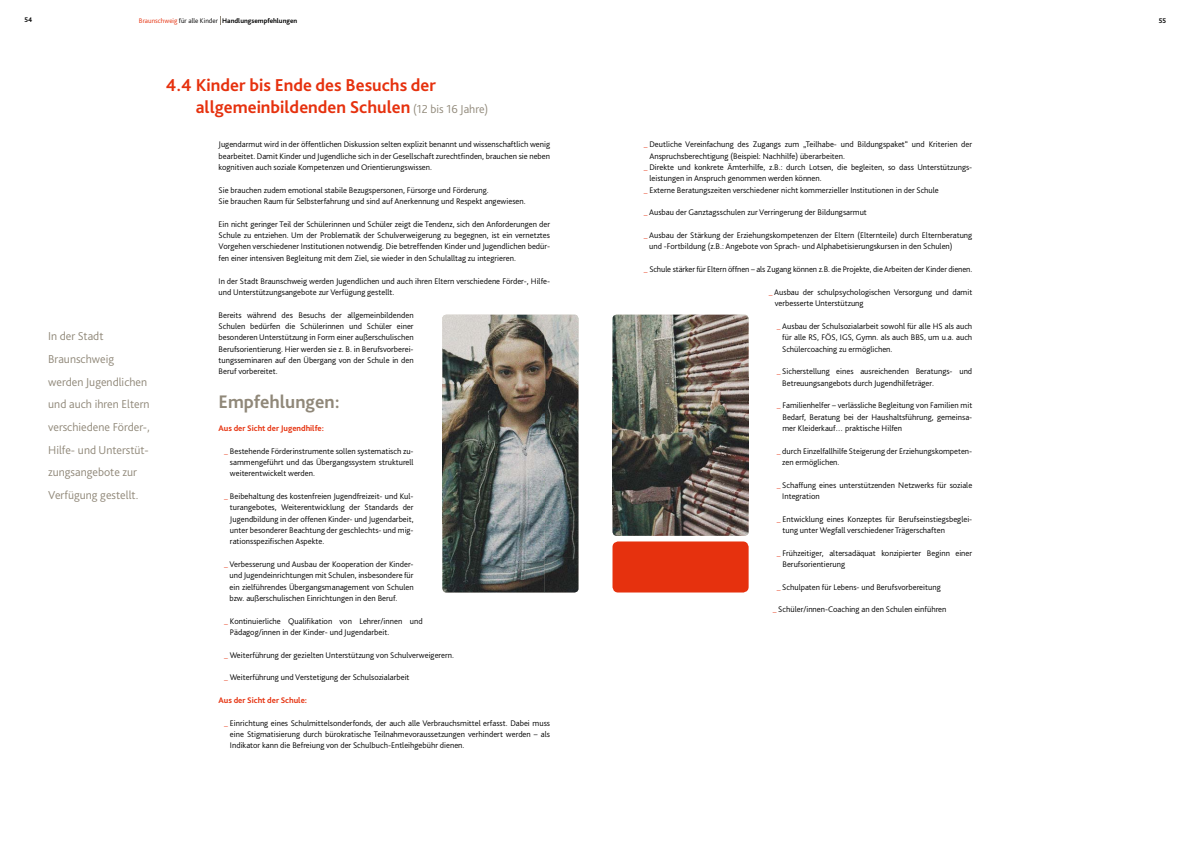
<style>
.page{position:relative;width:1191px;height:842px;background:#fff}
.page>*{position:absolute;margin:0;border:0;box-sizing:border-box;transform-origin:0 0}
.t1{font:700 19px "Bliss Pro";color:#908879}
.t2{font:700 18px/22.7px "Bliss Pro";color:#e6310e}
.t3{font:300 12px/22.7px "Bliss Pro";color:#908879}
.t4{font:300 8.5px/11.3px "Bliss Pro";color:#000}
.t5{font:700 8.5px "Bliss Pro";color:#e6310e}
.t6{font:700 7px "Bliss Pro";color:#000}
.s1{font-weight:300;color:#e6310e}
.s2{font-weight:300}
.s3{font-weight:300;font-size:12px;color:#908879}
.s4{color:#e6310e}
</style>
<div class="page">
<img style="left:612px;top:315px;width:136px;height:221px">
<img style="left:442px;top:315px;width:136px;height:277px">
<div style="left:612px;top:541px;width:136px;height:51px;background:#e6310e;border-radius:6px"></div>
<p class="t6" style="left:25px;top:16px;width:9px">54</p>
<p class="t6" style="left:139px;top:16px;width:160px"><span class="s1">Braunschweig</span> <span class="s2">für alle Kinder</span> Handlungsempfehlungen</p>
<p class="t6" style="left:1158px;top:16px;width:9px">55</p>
<h3 class="t3" style="left:48px;top:325px;width:103px">In der Stadt<br>Braunschweig werden Jugendlichen und auch ihren Eltern verschiedene Förder-,<br>Hilfe- und Unterstüt&shy;zungsangebote zur<br>Verfügung gestellt.</h3>
<h2 class="t2" style="left:196px;top:73px;width:294px;text-indent:-30px">4.4 Kinder bis Ende des Besuchs der allgemeinbildenden Schulen <span class="s3">(12 bis 16 Jahre)</span></h2>
<p class="t4" style="left:219px;top:139px;width:333px;text-align:justify">Jugendarmut wird in der öffentlichen Diskussion selten explizit benannt und wissenschaftlich wenig bearbeitet. Damit Kinder und Jugendliche sich in der Gesellschaft zurechtfinden, brauchen sie neben kognitiven auch soziale Kompetenzen und Orientierungswissen.</p>
<p class="t4" style="left:219px;top:184px;width:308px">Sie brauchen zudem emotional stabile Bezugspersonen, Fürsorge und Förderung.<br>Sie brauchen Raum für Selbsterfahrung und sind auf Anerkennung und Respekt angewiesen.</p>
<p class="t4" style="left:219px;top:218px;width:333px;text-align:justify">Ein nicht geringer Teil der Schülerinnen und Schüler zeigt die Tendenz, sich den Anforderungen der Schule zu entziehen. Um der Problematik der Schulverweigerung zu begegnen, ist ein vernetztes Vorgehen verschiedener Institutionen notwendig. Die betreffenden Kinder und Jugendlichen bedür&shy;fen einer intensiven Begleitung mit dem Ziel, sie wieder in den Schulalltag zu integrieren.</p>
<p class="t4" style="left:219px;top:275px;width:333px">In der Stadt Braunschweig werden Jugendlichen und auch ihren Eltern verschiedene Förder-, Hilfe&shy;und Unterstützungsangebote zur Verfügung gestellt.</p>
<p class="t4" style="left:219px;top:309px;width:197px;text-align:justify">Bereits während des Besuchs der allgemeinbildenden Schulen bedürfen die Schülerinnen und Schüler einer besonderen Unterstützung in Form einer außerschulischen Berufsorientierung. Hier werden sie z. B. in Berufsvorberei&shy;tungsseminaren auf den Übergang von der Schule in den Beruf vorbereitet.</p>
<h1 class="t1" style="left:219px;top:390px;width:123px">Empfehlungen:</h1>
<p class="t5" style="left:219px;top:423px;width:107px">Aus der Sicht der Jugendhilfe:</p>
<p class="t4" style="left:230px;top:445px;width:185px;text-align:justify;text-indent:-6px"><span class="s4">_</span> Bestehende Förderinstrumente sollen systematisch zu - sam mengeführt und das Übergangssystem strukturell weiterentwickelt werden.</p>
<p class="t4" style="left:230px;top:490px;width:185px;text-align:justify;text-indent:-6px"><span class="s4">_</span> Beibehaltung des kostenfreien Jugendfreizeit- und Kul&shy;turangebotes, Weiterentwicklung der Standards der Jugendbildung in der offenen Kinder- und Jugendarbeit, unter besonderer Beachtung der geschlechts- und mig&shy;rationsspezifischen Aspekte.</p>
<p class="t4" style="left:229px;top:558px;width:186px;text-align:justify;text-indent:-5px"><span class="s4">_</span> Verbesserung und Ausbau der Kooperation der Kinder&shy;und Jugendeinrichtungen mit Schulen, insbesondere für ein zielführendes Übergangsmanagement von Schulen bzw. außerschulischen Einrichtungen in den Beruf.</p>
<p class="t4" style="left:230px;top:615px;width:194px;text-indent:-6px"><span class="s4">_</span> Kontinuierliche Qualifikation von Lehrer/innen und<br>Pädagog/innen in der Kinder- und Jugendarbeit.</p>
<p class="t4" style="left:224px;top:649px;width:231px"><span class="s4">_</span> Weiterführung der gezielten Unterstützung von Schulverweigerern.</p>
<p class="t4" style="left:224px;top:672px;width:187px"><span class="s4">_</span> Weiterführung und Verstetigung der Schulsozialarbeit</p>
<p class="t5" style="left:219px;top:695px;width:90px">Aus der Sicht der Schule:</p>
<p class="t4" style="left:230px;top:717px;width:322px;text-align:justify;text-indent:-6px"><span class="s4">_</span> Einrichtung eines Schulmittelsonderfonds, der auch alle Verbrauchsmittel erfasst. Dabei muss eine Stigmatisierung durch bürokratische Teilnahmevoraussetzungen verhindert werden – als Indikator kann die Befreiung von der Schulbuch-Entleihgebühr dienen.</p>
<p class="t4" style="left:643px;top:139px;width:330px"><span class="s4">_</span> Deutliche Vereinfachung des Zugangs zum „Teilhabe- und Bildungspaket“ und Kriterien der</p>
<p class="t4" style="left:649px;top:150px;width:197px">Anspruchsberechtigung (Beispiel: Nachhilfe) überarbeiten.</p>
<p class="t4" style="left:643px;top:162px;width:330px"><span class="s4">_</span> Direkte und konkrete Ämterhilfe, z.B.: durch Lotsen, die begleiten, so dass Unterstützungs-</p>
<p class="t4" style="left:649px;top:173px;width:174px">leistungen in Anspruch genommen werden können.</p>
<p class="t4" style="left:643px;top:184px;width:297px"><span class="s4">_</span> Externe Beratungszeiten verschiedener nicht kommerzieller Institutionen in der Schule</p>
<p class="t4" style="left:643px;top:207px;width:225px"><span class="s4">_</span> Ausbau der Ganztagsschulen zur Verringerung der Bildungsarmut</p>
<p class="t4" style="left:649px;top:230px;width:325px;text-indent:-5px"><span class="s4">_</span> Ausbau der Stärkung der Erziehungskompetenzen der Eltern (Elternteile) durch Elternberatung und -Fortbildung (z.B.: Angebote von Sprach- und Alphabetisierungskursen in den Schulen)</p>
<p class="t4" style="left:643px;top:264px;width:330px"><span class="s4">_</span> Schule stärker für Eltern öffnen – als Zugang können z.B. die Projekte, die Arbeiten der Kinder dienen.</p>
<p class="t4" style="left:774px;top:286px;width:199px;text-indent:-6px"><span class="s4">_</span> Ausbau der schulpsychologischen Versorgung und damit verbesserte Unterstützung</p>
<p class="t4" style="left:782px;top:320px;width:192px;text-align:justify;text-indent:-5px"><span class="s4">_</span> Ausbau der Schulsozialarbeit sowohl für alle HS als auch für alle RS, FÖS, IGS, Gymn. als auch BBS, um u.a. auch Schülercoaching zu ermöglichen.</p>
<p class="t4" style="left:782px;top:366px;width:191px;text-indent:-6px"><span class="s4">_</span> Sicherstellung eines ausreichenden Beratungs- und<br>Betreuungsangebots durch Jugendhilfeträger.</p>
<p class="t4" style="left:782px;top:400px;width:191px;text-align:justify;text-indent:-6px"><span class="s4">_</span> Familienhelfer – verlässliche Begleitung von Familien mit Bedarf, Beratung bei der Haushaltsführung, gemeinsa&shy;mer Kleiderkauf… praktische Hilfen</p>
<p class="t4" style="left:782px;top:445px;width:191px;text-indent:-6px"><span class="s4">_</span> durch Einzelfallhilfe Steigerung der Erziehungskompeten&shy;zen ermöglichen.</p>
<p class="t4" style="left:782px;top:479px;width:191px;text-indent:-6px"><span class="s4">_</span> Schaffung eines unterstützenden Netzwerks für soziale<br>Integration</p>
<p class="t4" style="left:782px;top:513px;width:191px;text-indent:-6px"><span class="s4">_</span> Entwicklung eines Konzeptes für Berufseinstiegsbeglei&shy;tung unter Wegfall verschiedener Trägerschaften</p>
<p class="t4" style="left:782px;top:547px;width:191px;text-indent:-6px"><span class="s4">_</span> Frühzeitiger, altersadäquat konzipierter Beginn einer<br>Berufsorientierung</p>
<p class="t4" style="left:776px;top:581px;width:165px"><span class="s4">_</span> Schulpaten für Lebens- und Berufsvorbereitung</p>
<p class="t4" style="left:772px;top:604px;width:175px"><span class="s4">_</span> Schüler/innen-Coaching an den Schulen einführen</p>
</div>
